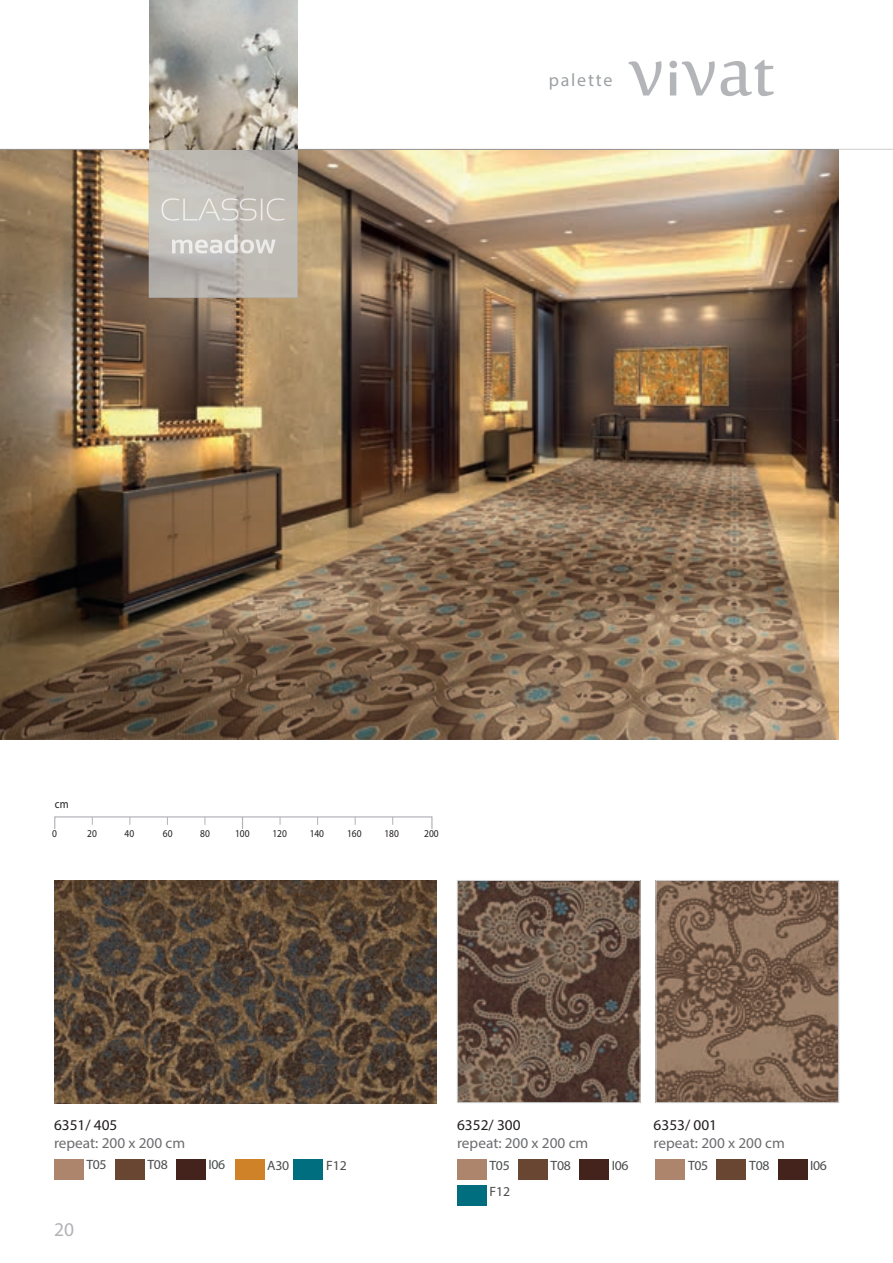
<style>
.page{position:relative;width:893px;height:1263px;background:#fff}
.page>*{position:absolute;margin:0;border:0;box-sizing:border-box;transform-origin:0 0}
.t1{font:19.5px "Myriad Pro";color:#b2b3b7}
.t2{font:18px "Myriad Pro";letter-spacing:.1em;color:#9da1a3}
.t3{font:15px "Myriad Pro";color:#6c6d70}
.t4{font:15px "Myriad Pro";color:#231f20}
.t5{font:13.5px "Myriad Pro";letter-spacing:-.025em;color:#4b4c4d}
.t6{font:12px "Myriad Pro";color:#231f20;scale:.89 1}
.t7{font:10.5px "Myriad Pro";color:#231f20;scale:.9 1}
</style>
<div class="page">
<svg style="left:629px;top:60px;width:145px;height:36px"></svg>
<div style="left:669px;top:61px;width:8px;height:7px;background:#b4b5b8;border-radius:50%"></div>
<img style="left:0;top:150px;width:839px;height:590px">
<img style="left:54px;top:880px;width:382px;height:224px">
<svg style="left:0;top:149px;width:893px;height:1px"></svg>
<img style="left:149px;top:0;width:149px;height:298px">
<svg style="left:149px;top:0;width:148px;height:149px;background:#b3afa6"></svg>
<div style="left:54px;top:816px;width:379px;height:14px;border:1px solid #b2b3b7"></div>
<svg style="left:242px;top:817px;width:1px;height:12px"></svg>
<div style="left:294px;top:1159px;width:29px;height:20px;background:#006e7e"></div>
<div style="left:235px;top:1159px;width:29px;height:21px;background:#cf8227"></div>
<div style="left:54px;top:1159px;width:29px;height:20px;background:#ac856c"></div>
<div style="left:115px;top:1159px;width:29px;height:20px;background:#684632"></div>
<div style="left:176px;top:1159px;width:30px;height:20px;background:#44231d"></div>
<img style="left:658px;top:882px;width:179px;height:219px">
<div style="left:656px;top:880px;width:183px;height:223px;border:1px solid #d1d2d4"></div>
<img style="left:459px;top:882px;width:179px;height:219px">
<div style="left:457px;top:880px;width:183px;height:223px;border:1px solid #d1d2d4"></div>
<div style="left:457px;top:1185px;width:29px;height:21px;background:#006e7e"></div>
<div style="left:457px;top:1159px;width:29px;height:21px;background:#ac856c"></div>
<div style="left:656px;top:1159px;width:29px;height:21px;background:#ac856c"></div>
<div style="left:518px;top:1159px;width:29px;height:21px;background:#684632"></div>
<div style="left:717px;top:1159px;width:29px;height:21px;background:#684632"></div>
<div style="left:579px;top:1159px;width:30px;height:21px;background:#44231d"></div>
<div style="left:778px;top:1159px;width:29px;height:21px;background:#44231d"></div>
<img style="left:172px;top:235px;width:104px;height:18px">
<img style="left:162px;top:198px;width:122px;height:23px">
<p class="t2" style="left:549px;top:69px;width:65px">palette</p>
<p class="t6" style="left:55px;top:796px;width:17px">cm</p>
<p class="t7" style="left:52px;top:827px;width:7px">0</p>
<p class="t7" style="left:87px;top:827px;width:12px">20</p>
<p class="t7" style="left:125px;top:827px;width:12px">40</p>
<p class="t7" style="left:163px;top:827px;width:12px">60</p>
<p class="t7" style="left:200px;top:827px;width:12px">80</p>
<p class="t7" style="left:235px;top:827px;width:18px">100</p>
<p class="t7" style="left:272px;top:827px;width:18px">120</p>
<p class="t7" style="left:310px;top:827px;width:17px">140</p>
<p class="t7" style="left:347px;top:827px;width:18px">160</p>
<p class="t7" style="left:384px;top:827px;width:18px">180</p>
<p class="t7" style="left:424px;top:827px;width:18px">200</p>
<p class="t4" style="left:54px;top:1115px;width:65px">6351/ 405</p>
<p class="t3" style="left:54px;top:1133px;width:133px">repeat: 200 x 200 cm</p>
<p class="t5" style="left:86px;top:1156px;width:22px">T05</p>
<p class="t5" style="left:147px;top:1156px;width:22px">T08</p>
<p class="t5" style="left:209px;top:1156px;width:18px">I06</p>
<p class="t5" style="left:267px;top:1157px;width:23px">A30</p>
<p class="t5" style="left:326px;top:1157px;width:22px">F12</p>
<h1 class="t1" style="left:54px;top:1217px;width:22px">20</h1>
<p class="t4" style="left:457px;top:1115px;width:65px">6352/ 300</p>
<p class="t3" style="left:457px;top:1133px;width:133px">repeat: 200 x 200 cm</p>
<p class="t4" style="left:654px;top:1115px;width:65px">6353/ 001</p>
<p class="t3" style="left:654px;top:1133px;width:133px">repeat: 200 x 200 cm</p>
<p class="t5" style="left:489px;top:1157px;width:22px">T05</p>
<p class="t5" style="left:551px;top:1157px;width:22px">T08</p>
<p class="t5" style="left:612px;top:1157px;width:18px">I06</p>
<p class="t5" style="left:688px;top:1157px;width:22px">T05</p>
<p class="t5" style="left:749px;top:1157px;width:22px">T08</p>
<p class="t5" style="left:810px;top:1157px;width:18px">I06</p>
<p class="t5" style="left:489px;top:1183px;width:22px">F12</p>
</div>
